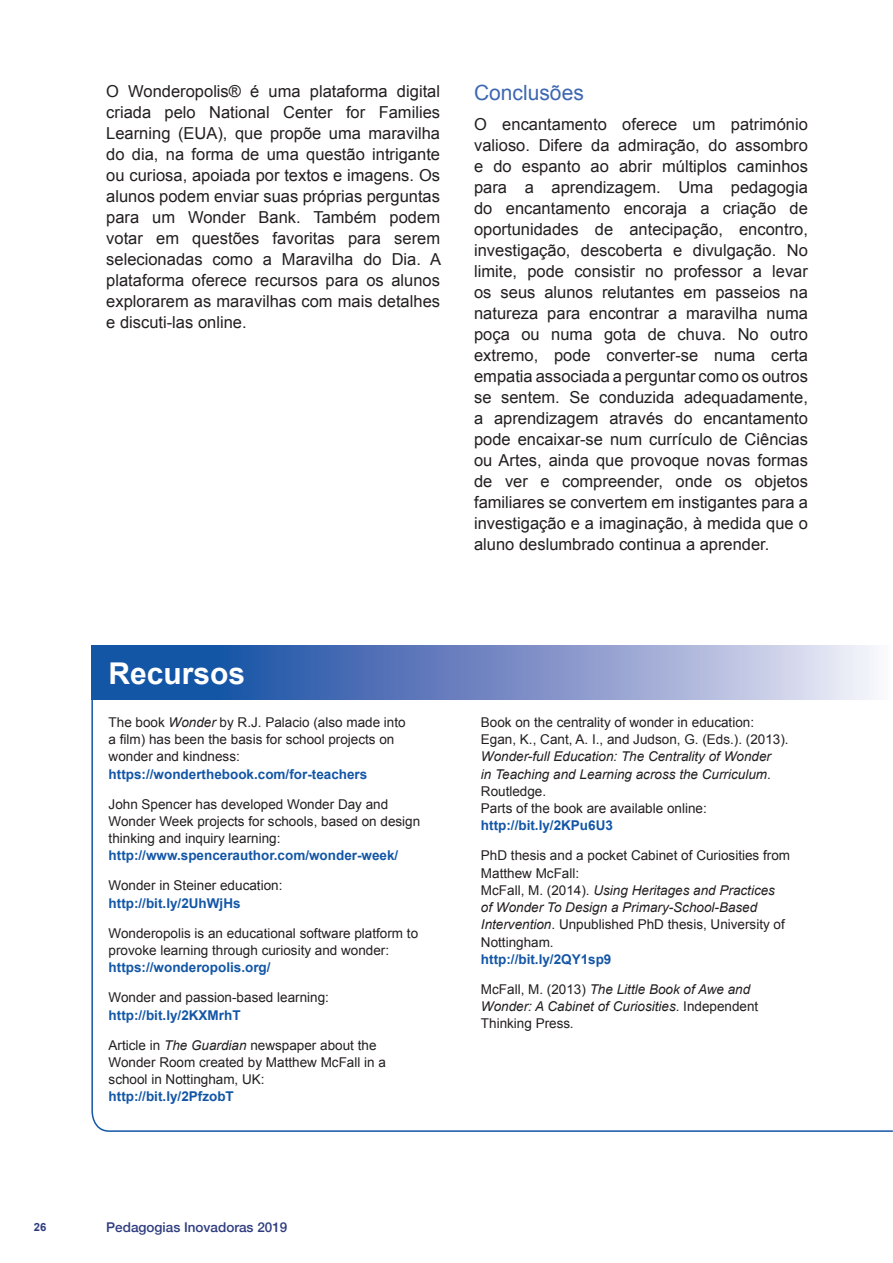
<style>
.page{position:relative;width:893px;height:1263px;background:#fff}
.page>*{position:absolute;margin:0;border:0;box-sizing:border-box;transform-origin:0 0}
.t1{font:700 30px "Arial";color:#fff}
.t2{font:21px "Arial";color:#3d67b1}
.t3{font:16.5px/21px "Arial";color:#231f20;text-align:justify}
.t4{font:13.5px/17.2px "Arial";color:#231f20}
.t5{font:italic 13.5px/17.2px "Arial";color:#231f20}
.t6{font:700 13.5px "Arial";color:#1356a6}
.t7{font:500 13.5px "Helvetica Neue";color:#2f3d7f}
.t8{font:700 11.25px "Arial";color:#2f3d7f}
.s1{font-style:italic}
.s2{font-style:normal}
</style>
<div class="page">
<svg style="left:91px;top:645px;width:802px;height:487px"></svg>
<svg style="left:91px;top:646px;width:800px;height:53px;background:#738fc6"></svg>
<p class="t3" style="left:106px;top:81px;width:336px">O Wonderopolis® é uma plataforma digital criada pelo National Center for Families Learning (EUA), que propõe uma maravilha do dia, na forma de uma questão intrigante ou curiosa, apoiada por textos e imagens. Os alunos podem enviar suas próprias perguntas para um Wonder Bank. Também podem votar em questões favoritas para serem selecionadas como a Maravilha do Dia. A plataforma oferece recursos para os alunos explorarem as maravilhas com mais detalhes e discuti-las online.</p>
<p class="t2" style="left:474px;top:81px;width:111px">Conclusões</p>
<p class="t3" style="left:474px;top:114px;width:335px">O encantamento oferece um património valioso. Difere da admiração, do assombro e do espanto ao abrir múltiplos caminhos para a aprendizagem. Uma pedagogia do encantamento encoraja a criação de oportunidades de antecipação, encontro, investigação, descoberta e divulgação. No limite, pode consistir no professor a levar os seus alunos relutantes em passeios na natureza para encontrar a maravilha numa poça ou numa gota de chuva. No outro extremo, pode converter-se numa certa empatia associada a perguntar como os outros se sentem. Se conduzida adequadamente, a aprendizagem através do encantamento pode encaixar-se num currículo de Ciências ou Artes, ainda que provoque novas formas de ver e compreender, onde os objetos familiares se convertem em instigantes para a investigação e a imaginação, à medida que o aluno deslumbrado continua a aprender.</p>
<h1 class="t1" style="left:109px;top:657px;width:138px">Recursos</h1>
<p class="t4" style="left:109px;top:714px;width:299px">The book <span class="s1">Wonder</span> by R.J. Palacio (also made into a film) has been the basis for school projects on wonder and kindness:</p>
<p class="t6" style="left:109px;top:766px;width:260px">https://wonderthebook.com/for-teachers</p>
<p class="t4" style="left:109px;top:795px;width:313px">John Spencer has developed Wonder Day and<br>Wonder Week projects for schools, based on design thinking and inquiry learning:</p>
<p class="t6" style="left:109px;top:848px;width:291px">http://www.spencerauthor.com/wonder-week/</p>
<p class="t4" style="left:109px;top:877px;width:175px">Wonder in Steiner education:</p>
<p class="t6" style="left:109px;top:895px;width:134px">http://bit.ly/2UhWjHs</p>
<p class="t4" style="left:109px;top:924px;width:311px">Wonderopolis is an educational software platform to provoke learning through curiosity and wonder:</p>
<p class="t6" style="left:109px;top:960px;width:164px">https://wonderopolis.org/</p>
<p class="t4" style="left:109px;top:989px;width:222px">Wonder and passion-based learning:</p>
<p class="t6" style="left:109px;top:1007px;width:134px">http://bit.ly/2KXMrhT</p>
<p class="t4" style="left:109px;top:1036px;width:279px">Article in <span class="s1">The Guardian</span> newspaper about the<br>Wonder Room created by Matthew McFall in a school in Nottingham, UK:</p>
<p class="t6" style="left:109px;top:1089px;width:127px">http://bit.ly/2PfzobT</p>
<p class="t4" style="left:481px;top:713px;width:309px">Book on the centrality of wonder in education:<br>Egan, K., Cant, A. I., and Judson, G. (Eds.). (2013).</p>
<p class="t5" style="left:481px;top:748px;width:292px">Wonder-full Education: The Centrality of Wonder in Teaching and Learning across the Curriculum<span class="s2">.<br>Routledge.<br>Parts of the book are available online:</span></p>
<p class="t6" style="left:481px;top:818px;width:134px">http://bit.ly/2KPu6U3</p>
<p class="t4" style="left:481px;top:847px;width:311px">PhD thesis and a pocket Cabinet of Curiosities from Matthew McFall:<br>McFall, M. (2014). <span class="s1">Using Heritages and Practices<br>of Wonder To Design a Primary-School-Based Intervention</span>. Unpublished PhD thesis, University of Nottingham.</p>
<p class="t6" style="left:481px;top:952px;width:132px">http://bit.ly/2QY1sp9</p>
<p class="t5" style="left:481px;top:981px;width:279px"><span class="s2">McFall, M. (2013)</span> The Little Book of Awe and<br>Wonder: A Cabinet of Curiosities<span class="s2">. Independent<br>Thinking Press</span>.</p>
<p class="t8" style="left:34px;top:1221px;width:14px">26</p>
<p class="t7" style="left:106px;top:1218px;width:183px">Pedagogias Inovadoras 2019</p>
</div>
